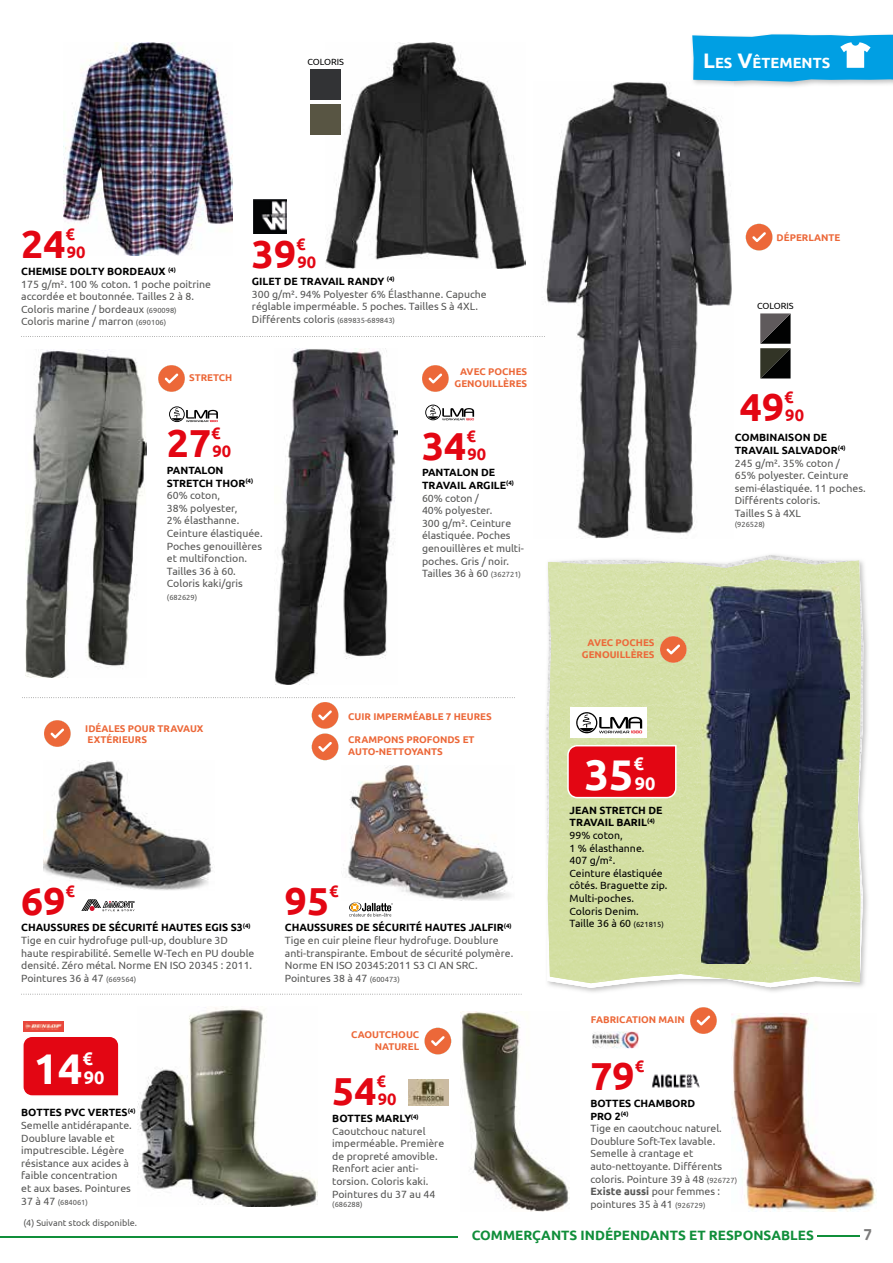
<style>
.page{position:relative;width:893px;height:1263px;background:#fff}
.page>*{position:absolute;margin:0;border:0;box-sizing:border-box;transform-origin:0 0}
.t1{font:700 42.9px "Ubuntu";color:#fff}
.t2{font:700 39px "Ubuntu";color:#e30613}
.t3{font:700 18.15px/19.8px "Ubuntu";color:#fff}
.t4{font:700 16.5px/18px "Ubuntu";color:#e30613}
.t5{font:700 16.5px "Titillium Web";color:#7c7b7b}
.t6{font:700 14.7px "Ubuntu";color:#fff}
.t7{font:700 13.5px "Ubuntu";color:#108e3a}
.t8{font:10.5px/12.6px "Ubuntu";color:#575756}
.t9{font:10.5px/12.6px "Ubuntu";color:#000}
.t10{font:700 9.75px/11.7px "Ubuntu";color:#ec6839;text-align:center}
.t11{font:9px "Ubuntu";color:#575756}
.t12{font:9px "Ubuntu";color:#000}
.t13{font:7.5px "Ubuntu";color:#575756}
.s1{font-weight:700;color:#000}
.s2{font-size:7.5px}
.s3{font-size:21px}
.s4{font-size:10.5px}
.s5{font-weight:700}
</style>
<div class="page">
<img style="left:542px;top:82px;width:190px;height:457px">
<svg style="left:21px;top:994px;width:500px;height:1px"></svg>
<div style="left:23px;top:1037px;width:96px;height:59px;background:#e30613"></div>
<img style="left:690px;top:82px;width:44px;height:6px">
<svg style="left:692px;top:34px;width:201px;height:48px;background:#1da8e4"></svg>
<img style="left:64px;top:43px;width:169px;height:213px">
<img style="left:326px;top:43px;width:200px;height:225px">
<svg style="left:21px;top:336px;width:524px;height:1px"></svg>
<img style="left:25px;top:350px;width:122px;height:327px">
<img style="left:275px;top:348px;width:122px;height:336px">
<svg style="left:425px;top:405px;width:49px;height:15px"></svg>
<svg style="left:169px;top:406px;width:49px;height:16px"></svg>
<img style="left:566px;top:564px;width:302px;height:428px">
<img style="left:750px;top:555px;width:58px;height:4px">
<img style="left:546px;top:562px;width:317px;height:426px">
<img style="left:548px;top:559px;width:313px;height:424px">
<svg style="left:567px;top:745px;width:110px;height:53px;background:#e41b26"></svg>
<div style="left:570px;top:707px;width:76px;height:31px;background:#fff"></div>
<svg style="left:576px;top:712px;width:66px;height:21px"></svg>
<img style="left:253px;top:200px;width:33px;height:33px">
<svg style="left:746px;top:224px;width:26px;height:26px"></svg>
<svg style="left:422px;top:365px;width:27px;height:27px"></svg>
<svg style="left:158px;top:365px;width:27px;height:27px"></svg>
<svg style="left:660px;top:636px;width:27px;height:27px"></svg>
<img style="left:44px;top:760px;width:169px;height:130px">
<img style="left:343px;top:765px;width:170px;height:136px">
<svg style="left:349px;top:916px;width:43px;height:1px"></svg>
<svg style="left:349px;top:902px;width:44px;height:14px"></svg>
<svg style="left:81px;top:899px;width:54px;height:12px"></svg>
<div style="left:311px;top:70px;width:30px;height:30px;background:#323335"></div>
<div style="left:311px;top:104px;width:30px;height:31px;background:#585543"></div>
<svg style="left:760px;top:313px;width:30px;height:65px;background:#3a3937"></svg>
<svg style="left:22px;top:697px;width:493px;height:63px"></svg>
<img style="left:137px;top:1006px;width:180px;height:200px">
<img style="left:460px;top:1011px;width:109px;height:201px">
<img style="left:731px;top:1014px;width:145px;height:198px">
<img style="left:651px;top:1074px;width:49px;height:14px">
<img style="left:408px;top:1080px;width:40px;height:25px">
<img style="left:23px;top:1021px;width:40px;height:10px">
<svg style="left:690px;top:1007px;width:27px;height:27px"></svg>
<svg style="left:424px;top:1028px;width:27px;height:26px"></svg>
<img style="left:592px;top:1031px;width:46px;height:17px">
<img style="left:701px;top:586px;width:149px;height:378px">
<hr style="left:817px;top:1235px;width:43px;height:2px;background:#108e3a">
<hr style="left:0;top:1236px;width:457px;height:1px;background:#108e3a">
<p class="t12" style="left:307px;top:56px;width:38px">COLORIS</p>
<h2 class="t2" style="left:21px;top:221px;width:46px">24</h2>
<h3 class="t4" style="left:66px;top:225px;width:21px">€<br>90</h3>
<h2 class="t2" style="left:252px;top:231px;width:46px">39</h2>
<h3 class="t4" style="left:296px;top:235px;width:21px">€<br>90</h3>
<p class="t8" style="left:21px;top:265px;width:191px"><span class="s1">CHEMISE DOLTY BORDEAUX</span> <sup>(4)<br></sup>175 g/m². 100 % coton. 1 poche poitrine accordée et boutonnée. Tailles 2 à 8.<br>Coloris marine / bordeaux <span class="s2">(690098)<br></span>Coloris marine / marron <span class="s2">(690106)</span></p>
<p class="t8" style="left:252px;top:275px;width:236px"><span class="s1">GILET DE TRAVAIL RANDY</span> <sup>(4)<br></sup>300 g/m². 94% Polyester 6% Élasthanne. Capuche réglable imperméable. 5 poches. Tailles S à 4XL.<br>Différents coloris <span class="s2">(689835-689843)</span></p>
<p class="t10" style="left:189px;top:372px;width:45px">STRETCH</p>
<p class="t10" style="left:454px;top:366px;width:74px">AVEC POCHES<br>GENOUILLÈRES</p>
<h3 class="t6" style="left:703px;top:54px;width:129px"><span class="s3">L</span>ES <span class="s3">V</span>ÊTEMENTS</h3>
<p class="t10" style="left:777px;top:231px;width:65px">DÉPERLANTE</p>
<p class="t12" style="left:757px;top:300px;width:38px">COLORIS</p>
<h2 class="t2" style="left:740px;top:384px;width:46px">49</h2>
<h3 class="t4" style="left:784px;top:388px;width:21px">€<br>90</h3>
<h2 class="t2" style="left:167px;top:420px;width:46px">27</h2>
<h3 class="t4" style="left:211px;top:424px;width:21px">€<br>90</h3>
<h2 class="t2" style="left:422px;top:422px;width:46px">34</h2>
<h3 class="t4" style="left:466px;top:427px;width:21px">€<br>90</h3>
<p class="t8" style="left:735px;top:431px;width:132px"><span class="s1">COMBINAISON DE<br>TRAVAIL SALVADOR</span><sup>(4)<br></sup>245 g/m². 35% coton /<br>65% polyester. Ceinture semi-élastiquée. 11 poches.<br>Différents coloris.<br>Tailles S à 4XL</p>
<p class="t13" style="left:735px;top:519px;width:32px">(926528)</p>
<p class="t8" style="left:167px;top:464px;width:97px"><span class="s1">PANTALON<br>STRETCH THOR</span><sup>(4)<br></sup>60% coton,<br>38% polyester,<br>2% élasthanne.<br>Ceinture élastiquée.<br>Poches genouillères et multifonction.<br>Tailles 36 à 60.<br>Coloris kaki/gris</p>
<p class="t13" style="left:167px;top:593px;width:32px">(682629)</p>
<p class="t8" style="left:422px;top:466px;width:103px"><span class="s1">PANTALON DE<br>TRAVAIL ARGILE</span><sup>(4)<br></sup>60% coton /<br>40% polyester.<br>300 g/m². Ceinture élastiquée. Poches genouillères et multi&shy;poches. Gris / noir.<br>Tailles 36 à 60 <span class="s2">(362721)</span></p>
<p class="t10" style="left:85px;top:722px;width:120px;text-align:left">IDÉALES POUR TRAVAUX<br>EXTÉRIEURS</p>
<p class="t10" style="left:348px;top:711px;width:145px">CUIR IMPERMÉABLE 7 HEURES</p>
<p class="t10" style="left:348px;top:733px;width:128px;text-align:left">CRAMPONS PROFONDS ET<br>AUTO-NETTOYANTS</p>
<h2 class="t2" style="left:21px;top:877px;width:46px">69</h2>
<h3 class="t4" style="left:66px;top:882px;width:11px">€</h3>
<h2 class="t2" style="left:285px;top:877px;width:46px">95</h2>
<h3 class="t4" style="left:329px;top:882px;width:11px">€</h3>
<p class="t8" style="left:21px;top:921px;width:235px"><span class="s1">CHAUSSURES DE SÉCURITÉ HAUTES EGIS S3</span><sup>(4)<br></sup>Tige en cuir hydrofuge pull-up, doublure 3D haute respirabilité. Semelle W-Tech en PU double densité. Zéro métal. Norme EN ISO 20345 : 2011.<br>Pointures 36 à 47 <span class="s2">(669564)</span></p>
<p class="t8" style="left:285px;top:921px;width:230px"><span class="s1">CHAUSSURES DE SÉCURITÉ HAUTES JALFIR</span><sup>(4)<br></sup>Tige en cuir pleine fleur hydrofuge. Doublure anti-transpirante. Embout de sécurité polymère.<br>Norme EN ISO 20345:2011 S3 CI AN SRC.<br>Pointures 38 à 47 <span class="s2">(600473)</span></p>
<h1 class="t1" style="left:34px;top:1043px;width:50px">14</h1>
<h3 class="t3" style="left:83px;top:1048px;width:23px">€<br>90</h3>
<p class="t8" style="left:21px;top:1106px;width:116px"><span class="s1">BOTTES PVC VERTES</span><sup>(4)<br></sup>Semelle antidérapante.<br>Doublure lavable et imputrescible. Légère résistance aux acides à faible concentration<br>et aux bases. Pointures</p>
<p class="t13" style="left:21px;top:1197px;width:68px"><span class="s4">37 à 47</span> (684061)</p>
<p class="t10" style="left:351px;top:1028px;width:70px;text-align:right">CAOUTCHOUC<br>NATUREL</p>
<h2 class="t2" style="left:332px;top:1068px;width:46px">54</h2>
<h3 class="t4" style="left:377px;top:1072px;width:21px">€<br>90</h3>
<p class="t8" style="left:332px;top:1112px;width:113px"><span class="s1">BOTTES MARLY</span><sup>(4)<br></sup>Caoutchouc naturel imperméable. Première de propreté amovible.<br>Renfort acier anti&shy;torsion. Coloris kaki.<br>Pointures du 37 au 44</p>
<p class="t13" style="left:332px;top:1200px;width:32px">(686288)</p>
<p class="t10" style="left:582px;top:637px;width:74px">AVEC POCHES<br>GENOUILLÈRES</p>
<h1 class="t1" style="left:585px;top:748px;width:50px">35</h1>
<h3 class="t3" style="left:633px;top:753px;width:23px">€<br>90</h3>
<p class="t9" style="left:570px;top:803px;width:99px"><span class="s5">JEAN STRETCH DE<br>TRAVAIL BARIL</span><sup>(4)<br></sup>99% coton,<br>1 % élasthanne.<br>407 g/m².<br>Ceinture élastiquée côtés. Braguette zip.<br>Multi-poches.<br>Coloris Denim.<br>Taille 36 à 60 <span class="s2">(621815)</span></p>
<p class="t10" style="left:591px;top:1014px;width:95px">FABRICATION MAIN</p>
<h2 class="t2" style="left:590px;top:1053px;width:46px">79</h2>
<h3 class="t4" style="left:635px;top:1057px;width:11px">€</h3>
<p class="t8" style="left:590px;top:1096px;width:148px"><span class="s1">BOTTES CHAMBORD<br>PRO 2</span><sup>(4)<br></sup>Tige en caoutchouc naturel.<br>Doublure Soft-Tex lavable.<br>Semelle à crantage et auto-nettoyante. Différents coloris. Pointure 39 à 48 <span class="s2">(926727)<br></span><span class="s5">Existe aussi</span> pour femmes : pointures 35 à 41 <span class="s2">(926729)</span></p>
<p class="t11" style="left:23px;top:1217px;width:115px">(4) Suivant stock disponible.</p>
<p class="t7" style="left:472px;top:1227px;width:343px">COMMERÇANTS INDÉPENDANTS ET RESPONSABLES</p>
<h3 class="t5" style="left:863px;top:1222px;width:11px">7</h3>
</div>
